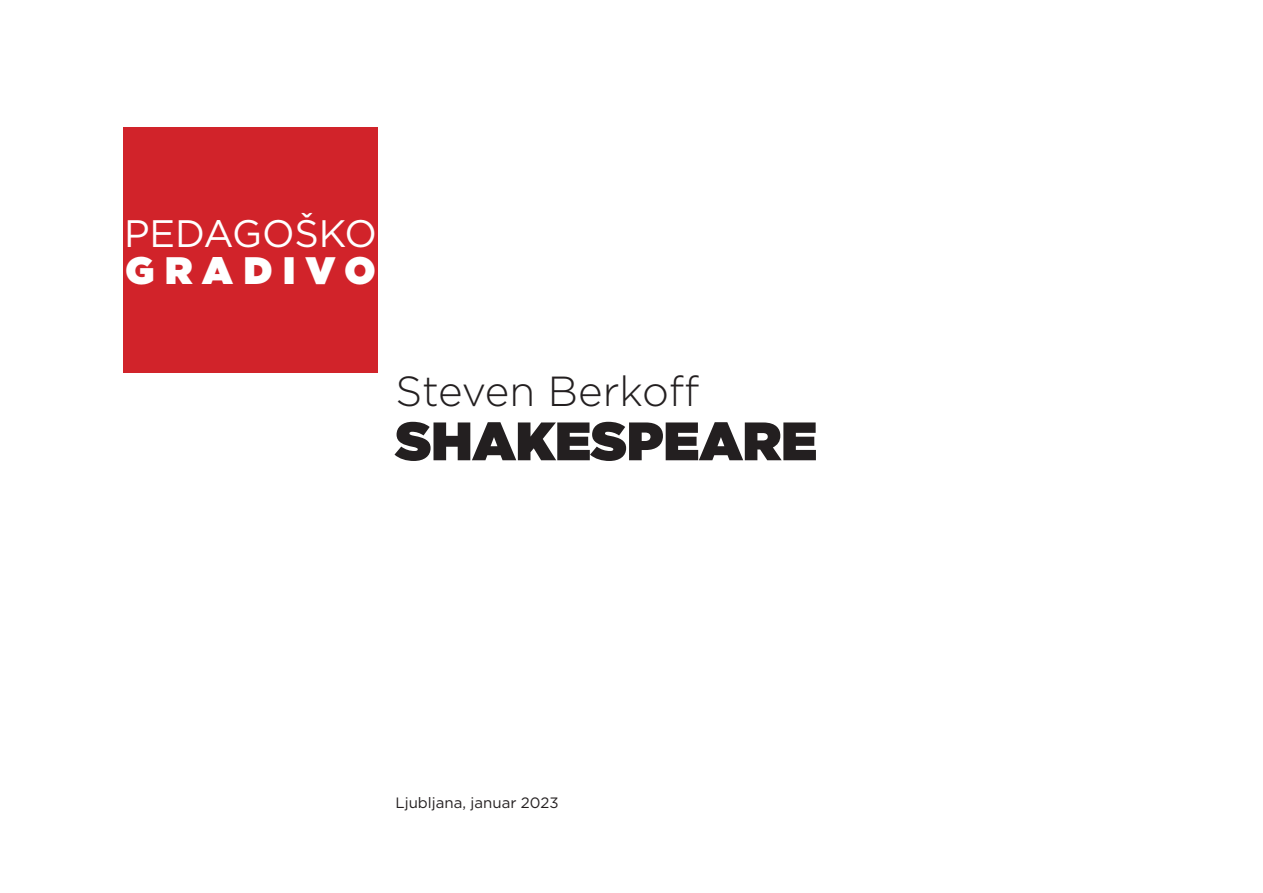
<style>
.page{position:relative;width:1263px;height:893px;background:#fff}
.page>*{position:absolute;margin:0;border:0;box-sizing:border-box;transform-origin:0 0}
.t1{font:900 54px "Gotham";color:#231f20}
.t2{font:300 42px "Gotham";letter-spacing:-.005em;color:#231f20}
.t3{font:38.25px "Gotham";letter-spacing:-.005em;color:#fff}
.t4{font:900 38.25px "Gotham";letter-spacing:.28em;color:#fff}
.t5{font:15px "Gotham";color:#231f20}
</style>
<div class="page">
<div style="left:123px;top:128px;width:255px;height:245px;background:#d1232a"></div>
<h3 class="t3" style="left:124px;top:209px;width:255px">PEDAGOŠKO</h3>
<h3 class="t4" style="left:126px;top:243px;width:251px">GRADIVO</h3>
<h2 class="t2" style="left:395px;top:365px;width:305px">Steven Berkoff</h2>
<h1 class="t1" style="left:395px;top:402px;width:423px">SHAKESPEARE</h1>
<p class="t5" style="left:395px;top:793px;width:165px">Ljubljana, januar 2023</p>
</div>
